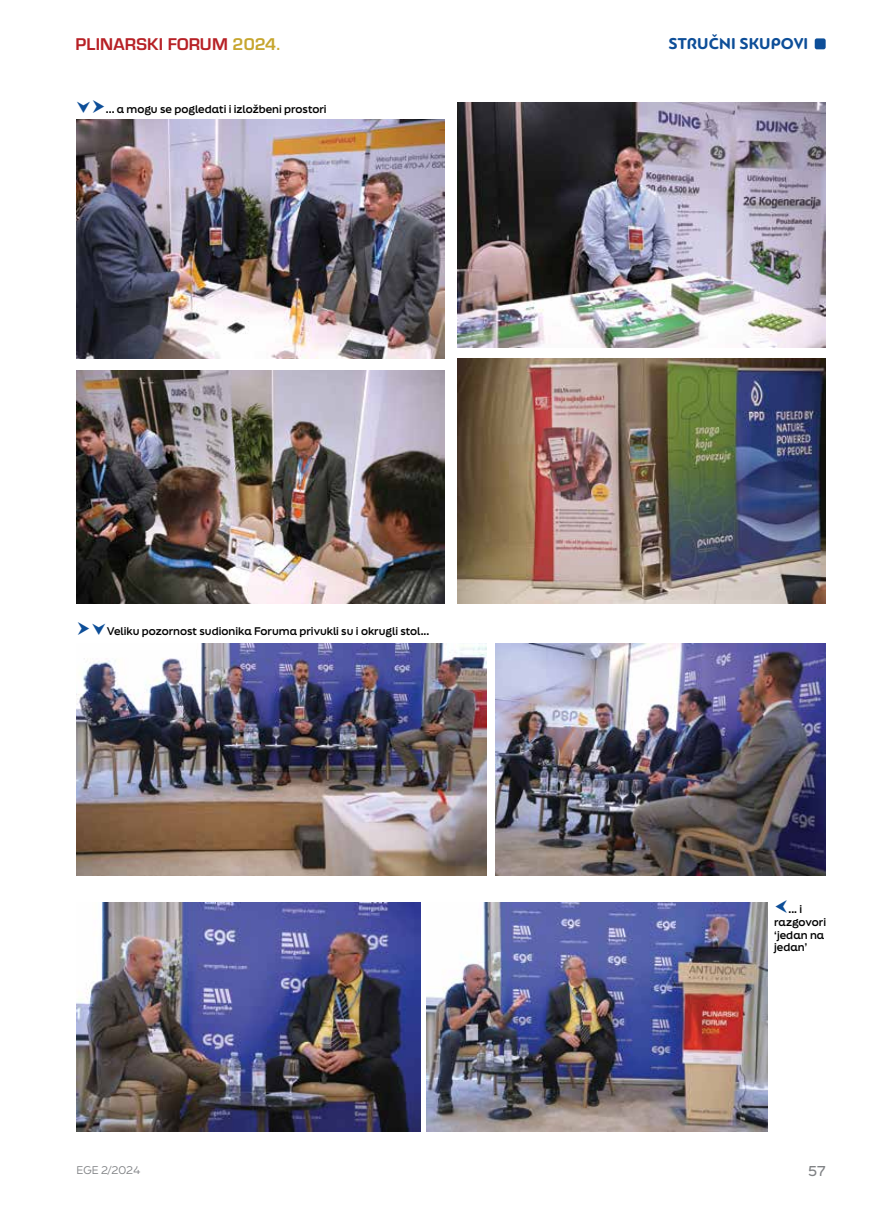
<style>
.page{position:relative;width:881px;height:1208px;background:#fff}
.page>*{position:absolute;margin:0;border:0;box-sizing:border-box;transform-origin:0 0}
.t1{font:700 17.7px "Eurostile TOT";letter-spacing:.01em;color:#b72126}
.t2{font:700 16.5px "PF Bague Round Pro";letter-spacing:.01em;color:#0d4e98}
.t3{font:500 13.5px "Final Six";color:#808285}
.t4{font:700 10.5px/12.6px "Final Six";color:#000}
.t5{font:10.5px "Final Six";color:#808285}
.s1{color:#c7a62f}
</style>
<div class="page">
<div style="left:814px;top:38px;width:11px;height:11px;background:#0d4e98;border-radius:2px"></div>
<img style="left:457px;top:358px;width:368px;height:246px">
<img style="left:457px;top:102px;width:368px;height:245px">
<img style="left:77px;top:370px;width:367px;height:234px">
<img style="left:77px;top:119px;width:367px;height:239px">
<img style="left:77px;top:643px;width:409px;height:232px">
<img style="left:495px;top:643px;width:330px;height:232px">
<img style="left:426px;top:902px;width:340px;height:229px">
<img style="left:77px;top:902px;width:343px;height:229px">
<h1 class="t1" style="left:76px;top:34px;width:206px">PLINARSKI FORUM <span class="s1">2024.</span></h1>
<h2 class="t2" style="left:668px;top:34px;width:141px">STRUČNI SKUPOVI</h2>
<p class="t4" style="left:106px;top:102px;width:222px">... a mogu se pogledati i izložbeni prostori</p>
<p class="t4" style="left:107px;top:625px;width:324px">Veliku pozornost sudionika Foruma privukli su i okrugli stol...</p>
<p class="t4" style="left:773px;top:903px;width:53px;text-indent:14px">... i razgovori ‘jedan na jedan’</p>
<p class="t5" style="left:77px;top:1162px;width:66px">EGE 2/2024</p>
<p class="t3" style="left:807px;top:1161px;width:19px">57</p>
</div>
